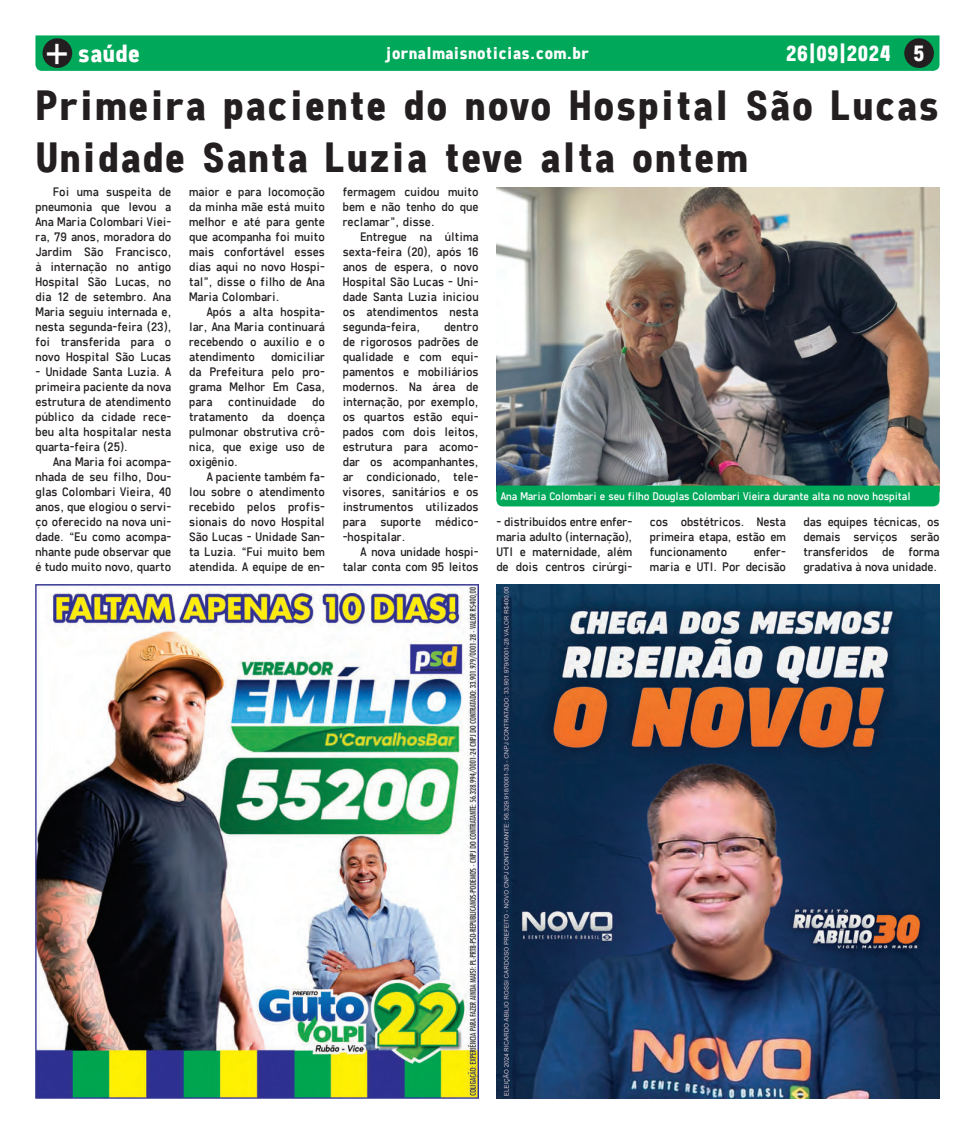
<style>
.page{position:relative;width:975px;height:1134px;background:#fff}
.page>*{position:absolute;margin:0;border:0;box-sizing:border-box;transform-origin:0 0}
.t1{font:700 43.12px/51.8px "Freeroad";letter-spacing:.02em;color:#231f20}
.t2{font:41.75px "N Haas Grotesk TX Pro 55 Rg";color:#fff}
.t3{font:700 25.25px "Freeroad";color:#fff}
.t4{font:700 22.5px "Freeroad";color:#fff}
.t5{font:700 17.5px "Freeroad";color:#fff}
.t6{font:12.5px/15px "Freeroad";color:#231f20;text-align:justify}
.t7{font:11.25px "Freeroad";letter-spacing:-.01em;color:#fff}
.t8{font:9.88px "N Haas Grotesk TX Pro 55 Rg";color:#231f20}
</style>
<div class="page">
<div style="left:35px;top:35px;width:904px;height:36px;background:#00a85a"></div>
<div style="left:904px;top:38px;width:29px;height:30px;background:#231f20;border-radius:50%"></div>
<div style="left:43px;top:38px;width:29px;height:30px;background:#231f20;border-radius:50%"></div>
<img style="left:35px;top:585px;width:443px;height:513px">
<img style="left:496px;top:585px;width:443px;height:513px">
<img style="left:496px;top:188px;width:443px;height:298px">
<div style="left:496px;top:486px;width:443px;height:20px;background:#00a85a"></div>
<p class="t8" style="left:51px;top:38px;width:7px">+</p>
<p class="t8" style="left:912px;top:38px;width:7px">+</p>
<h2 class="t2" style="left:45px;top:29px;width:27px">+</h2>
<h3 class="t4" style="left:913px;top:43px;width:13px">5</h3>
<h3 class="t3" style="left:78px;top:42px;width:64px">saúde</h3>
<h3 class="t4" style="left:785px;top:43px;width:106px">26|09|2024</h3>
<h3 class="t5" style="left:386px;top:45px;width:204px">jornalmaisnoticias.com.br</h3>
<h1 class="t1" style="left:35px;top:82px;width:905px">Primeira paciente do novo Hospital São Lucas<br>Unidade Santa Luzia teve alta ontem</h1>
<p class="t6" style="left:35px;top:185px;width:137px;text-indent:18px">Foi uma suspeita de pneumonia que levou a Ana Maria Colombari Viei&shy;ra, 79 anos, moradora do Jardim São Francisco, à internação no antigo Hospital São Lucas, no dia 12 de setembro. Ana Maria seguiu internada e, nesta segunda-feira (23), foi transferida para o novo Hospital São Lucas</p>
<p class="t6" style="left:35px;top:365px;width:137px">– Unidade Santa Luzia. A primeira paciente da nova estrutura de atendimento público da cidade rece&shy;beu alta hospitalar nesta quarta-feira (25).</p>
<p class="t6" style="left:35px;top:455px;width:137px;text-indent:18px">Ana Maria foi acompa&shy;nhada de seu filho, Dou&shy;glas Colombari Vieira, 40 anos, que elogiou o servi&shy;ço oferecido na nova uni&shy;dade. “Eu como acompa&shy;nhante pude observar que é tudo muito novo, quarto</p>
<p class="t6" style="left:189px;top:185px;width:137px">maior e para locomoção da minha mãe está muito melhor e até para gente que acompanha foi muito mais confortável esses dias aqui no novo Hospi&shy;tal”, disse o filho de Ana Maria Colombari.</p>
<p class="t6" style="left:189px;top:305px;width:137px;text-indent:18px">Após a alta hospita&shy;lar, Ana Maria continuará recebendo o auxílio e o atendimento</p>
<p class="t6" style="left:189px;top:350px;width:137px;text-indent:82px">domiciliar da Prefeitura pelo pro&shy;grama Melhor Em Casa, para</p>
<p class="t6" style="left:189px;top:395px;width:137px;text-indent:123px">do tratamento da doença pulmonar obstrutiva crô&shy;nica, que exige uso de oxigênio.</p>
<p class="t6" style="left:189px;top:470px;width:137px;text-indent:18px">A paciente também fa&shy;lou sobre o atendimento recebido pelos profis&shy;sionais do novo Hospital São Lucas - Unidade San&shy;ta Luzia. “Fui muito bem atendida. A equipe de en-</p>
<p class="t6" style="left:228px;top:395px;width:70px">continuidade</p>
<p class="t6" style="left:343px;top:185px;width:137px">fermagem cuidou muito bem e não tenho do que reclamar”, disse.</p>
<p class="t6" style="left:343px;top:230px;width:137px;text-indent:18px">Entregue na última sexta-feira (20), após 16 anos de espera, o novo Hospital São Lucas – Uni&shy;dade Santa Luzia iniciou os atendimentos nesta segunda-feira,</p>
<p class="t6" style="left:343px;top:320px;width:137px;text-indent:101px">dentro de rigorosos padrões de qualidade e com equi&shy;pamentos e mobiliários modernos. Na área de internação, por exemplo, os quartos estão equi&shy;pados com dois leitos, estrutura para acomo&shy;dar os acompanhantes, ar condicionado, tele&shy;visores, sanitários e os instrumentos utilizados para suporte médico--hospitalar.</p>
<p class="t6" style="left:343px;top:545px;width:137px;text-align:right">A nova unidade hospi&shy;talar conta com 95 leitos</p>
<p class="t7" style="left:501px;top:491px;width:411px">Ana Maria Colombari e seu filho Douglas Colombari Vieira durante alta no novo hospital</p>
<p class="t6" style="left:496px;top:515px;width:137px">– distribuídos entre enfer&shy;maria adulto (internação), UTI e maternidade, além de dois centros cirúrgi-</p>
<p class="t6" style="left:650px;top:515px;width:137px">cos obstétricos. Nesta primeira etapa, estão em funcionamento</p>
<p class="t6" style="left:803px;top:515px;width:137px">das equipes técnicas, os demais serviços serão transferidos de forma gradativa à nova unidade.</p>
<p class="t6" style="left:650px;top:545px;width:137px;text-align:right">enfer-<br>maria e UTI. Por decisão</p>
</div>
